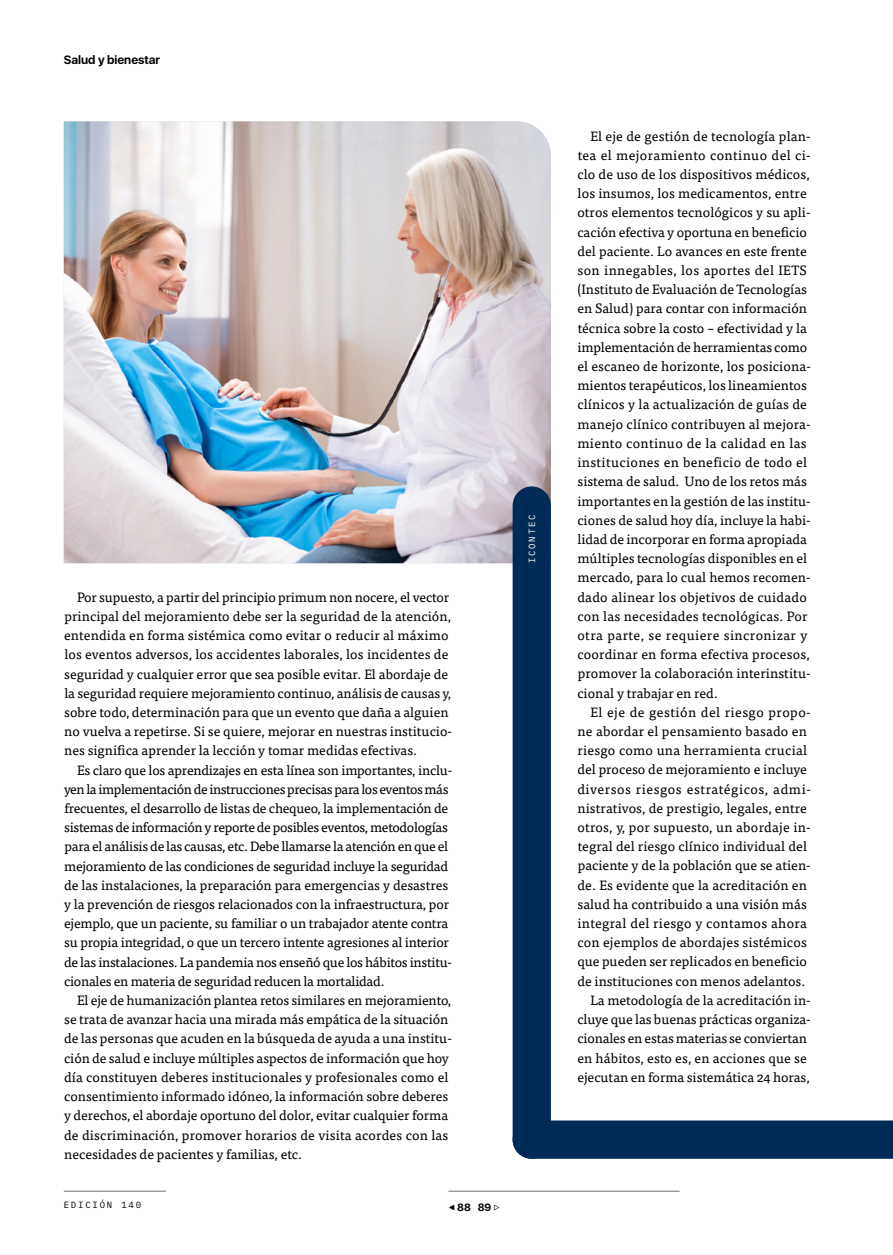
<style>
.page{position:relative;width:893px;height:1255px;background:#fff}
.page>*{position:absolute;margin:0;border:0;box-sizing:border-box;transform-origin:0 0}
.t1{font:13.5px/19.2px "Tisa Pro";color:#000}
.t2{font:13.5px/19.2px "Tisa Pro";letter-spacing:-.02em;color:#000}
.t3{font:13.5px "Tisa Pro";letter-spacing:.04em;color:#000}
.t4{font:13.5px "Tisa Pro";letter-spacing:.02em;color:#000}
.t5{font:13.5px "Tisa Pro";letter-spacing:.035em;color:#000}
.t6{font:700 12px "SFUI Display";color:#000}
.t7{font:700 10.5px "SFUI Display";color:#000}
.t8{font:9px "i A Writer Duospace";letter-spacing:.2em;color:#000}
.t9{font:9px "i A Writer Duospace";letter-spacing:.2em;color:#fff}
.s1{font-family:"Tisa Pro";font-weight:300}
</style>
<div class="page">
<hr style="left:64px;top:1190px;width:102px;height:1px;background:#706f6f">
<hr style="left:448px;top:1190px;width:232px;height:1px;background:#706f6f">
<img style="left:64px;top:121px;width:487px;height:442px">
<div style="left:513px;top:486px;width:38px;height:672px;background:#002b56;border-radius:19px"></div>
<div style="left:513px;top:1120px;width:380px;height:38px;background:#002b56"></div>
<p class="t6" style="left:64px;top:53px;width:98px">Salud y bienestar</p>
<p class="t1" style="left:64px;top:586px;width:389px;text-indent:13px">Por supuesto, a partir del principio primum non nocere, el vector principal del mejoramiento debe ser la seguridad de la atención, entendida en forma sistémica como evitar o reducir al máximo los eventos adversos, los accidentes laborales, los incidentes de seguridad y cualquier error que sea posible evitar. El abordaje de la seguridad requiere mejoramiento continuo, análisis de causas y, sobre todo, determinación para que un evento que daña a alguien no vuelva a repetirse. Si se quiere, mejorar en nuestras institucio&shy;nes significa aprender la lección y tomar medidas efectivas.</p>
<p class="t2" style="left:64px;top:759px;width:390px;text-indent:13px">Es claro que los aprendizajes en esta línea son importantes, inclu&shy;yen la implementación de instrucciones precisas para los eventos más frecuentes, el desarrollo de listas de chequeo, la implementación de sistemas de información y reporte de posibles eventos, metodologías para el análisis de las causas, etc. Debe llamarse la atención en que el mejoramiento de las condiciones de seguridad incluye la seguridad de las instalaciones, la preparación para emergencias y desastres y la prevención de riesgos relacionados con la infraestructura, por ejemplo, que un paciente, su familiar o un trabajador atente contra su propia integridad, o que un tercero intente agresiones al interior de las instalaciones. La pandemia nos enseñó que los hábitos institu&shy;cionales en materia de seguridad reducen la mortalidad.</p>
<p class="t1" style="left:64px;top:989px;width:389px;text-indent:13px">El eje de humanización plantea retos similares en mejoramiento, se trata de avanzar hacia una mirada más empática de la situación de las personas que acuden en la búsqueda de ayuda a una institu&shy;ción de salud e incluye múltiples aspectos de información que hoy día constituyen deberes institucionales y profesionales como el consentimiento informado idóneo, la información sobre deberes y derechos, el abordaje oportuno del dolor, evitar cualquier forma de discriminación, promover horarios de visita acordes con las necesidades de pacientes y familias, etc.</p>
<p class="t8" style="left:64px;top:1197px;width:79px">EDICIÓN 140</p>
<p class="t7" style="left:449px;top:1200px;width:52px"><span class="s1">◂</span> 88 89 <span class="s1">▹</span></p>
<p class="t9" style="left:525px;top:563px;width:50px;rotate:-90deg">ICONTEC</p>
<p class="t1" style="left:577px;top:125px;width:235px;text-indent:13px">El eje de gestión de tecnología plan&shy;tea el mejoramiento continuo del ci&shy;clo de uso de los dispositivos médicos, los insumos, los medicamentos, entre otros elementos tecnológicos y su apli&shy;cación efectiva y oportuna en beneficio del paciente. Lo avances en este frente son innegables, los aportes del IETS (Instituto de Evaluación de Tecnologías en Salud) para contar con información técnica sobre la costo – efectividad y la implementación de herramientas como el escaneo de horizonte, los posiciona&shy;mientos terapéuticos, los lineamientos clínicos y la actualización de guías de manejo clínico contribuyen al mejora&shy;miento continuo de la calidad en las instituciones en beneficio de todo el sistema de salud. Uno de los retos más importantes en la gestión de las institu&shy;ciones de salud hoy día, incluye la habi&shy;lidad de incorporar en forma apropiada múltiples tecnologías disponibles en el mercado, para lo cual hemos recomen&shy;dado alinear los objetivos de cuidado con las necesidades tecnológicas. Por otra parte, se requiere sincronizar y coordinar en forma efectiva procesos, promover la colaboración interinstitu&shy;cional y trabajar en red.</p>
<p class="t5" style="left:590px;top:702px;width:222px">El eje de gestión del riesgo propo-</p>
<p class="t1" style="left:577px;top:720px;width:231px">ne abordar el pensamiento basado en</p>
<p class="t1" style="left:577px;top:740px;width:231px">riesgo como una herramienta crucial</p>
<p class="t1" style="left:577px;top:759px;width:231px">del proceso de mejoramiento e incluye</p>
<p class="t3" style="left:577px;top:778px;width:235px">diversos riesgos estratégicos, admi-</p>
<p class="t1" style="left:577px;top:797px;width:231px">nistrativos, de prestigio, legales, entre</p>
<p class="t1" style="left:577px;top:816px;width:235px">otros, y, por supuesto, un abordaje in-</p>
<p class="t1" style="left:578px;top:836px;width:231px">tegral del riesgo clínico individual del</p>
<p class="t1" style="left:578px;top:855px;width:234px">paciente y de la población que se atien-</p>
<p class="t1" style="left:577px;top:874px;width:231px">de. Es evidente que la acreditación en</p>
<p class="t1" style="left:578px;top:893px;width:231px">salud ha contribuido a una visión más</p>
<p class="t4" style="left:577px;top:913px;width:231px">integral del riesgo y contamos ahora</p>
<p class="t1" style="left:577px;top:932px;width:231px">con ejemplos de abordajes sistémicos</p>
<p class="t1" style="left:577px;top:951px;width:231px">que pueden ser replicados en beneficio</p>
<p class="t1" style="left:577px;top:970px;width:229px">de instituciones con menos adelantos.</p>
<p class="t1" style="left:590px;top:989px;width:222px">La metodología de la acreditación in-</p>
<p class="t1" style="left:577px;top:1008px;width:235px">cluye que las buenas prácticas organiza-</p>
<p class="t1" style="left:577px;top:1028px;width:231px">cionales en estas materias se conviertan</p>
<p class="t1" style="left:577px;top:1047px;width:231px">en hábitos, esto es, en acciones que se</p>
<p class="t1" style="left:577px;top:1066px;width:234px">ejecutan en forma sistemática 24 horas,</p>
</div>
